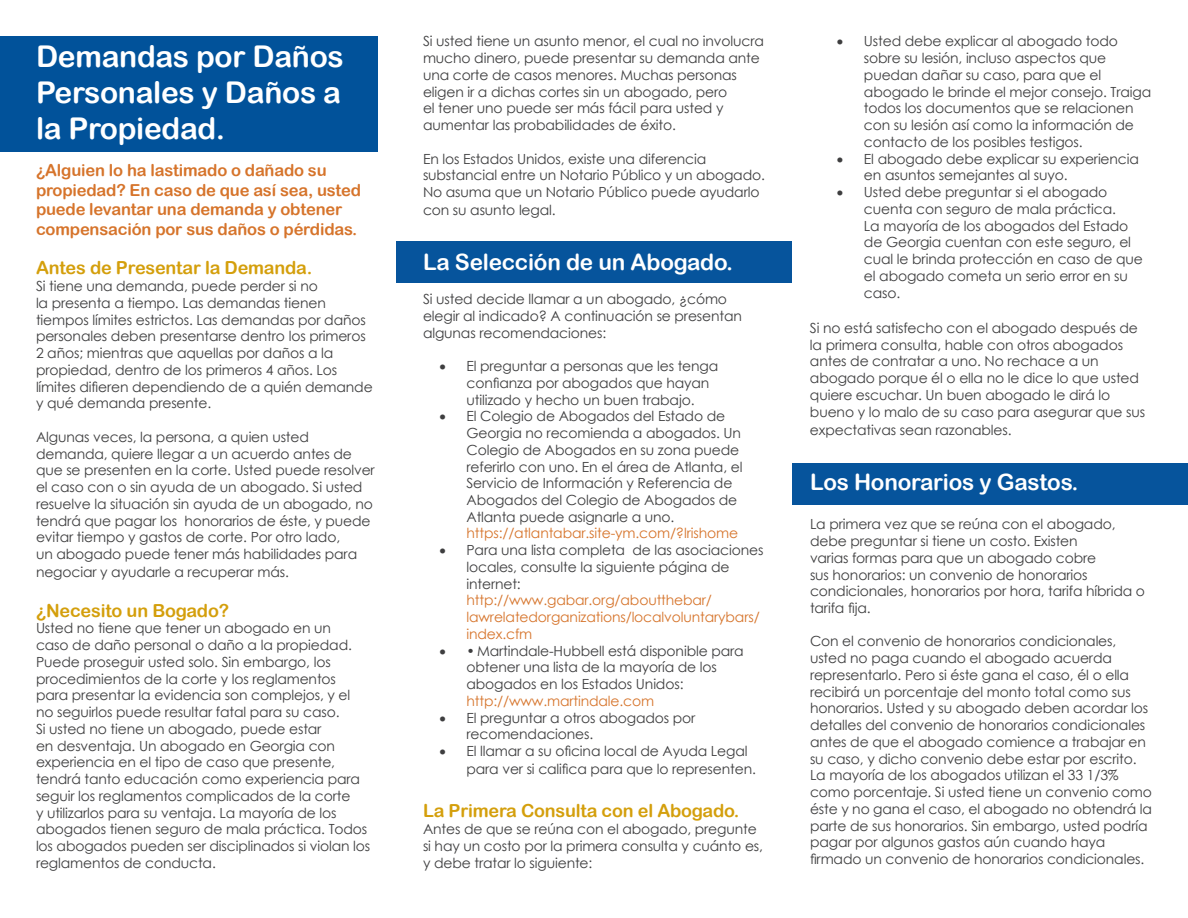
<style>
.page{position:relative;width:1188px;height:918px;background:#fff}
.page>*{position:absolute;margin:0;border:0;box-sizing:border-box;transform-origin:0 0}
.t1{font:30px/36px "Arial Rounded MT Bold";letter-spacing:-.01em;color:#fff;text-align:justify}
.t2{font:22.5px "Arial Rounded MT Bold";letter-spacing:-.01em;color:#fff}
.t3{font:18px "Arial Rounded MT Bold";letter-spacing:-.01em;color:#d49f0c}
.t4{font:16.5px/19.5px "Arial Rounded MT Bold";letter-spacing:-.01em;color:#d6742b}
.t5{font:13.95px/16.8px "Century Gothic";letter-spacing:-.01em;color:#3e3e3f}
.t6{font:13.95px/16.8px "Century Gothic";letter-spacing:-.01em;color:#d6742b}
</style>
<div class="page">
<div style="left:792px;top:464px;width:396px;height:42px;background:#06549c"></div>
<div style="left:396px;top:241px;width:396px;height:42px;background:#06549c"></div>
<div style="left:0;top:36px;width:378px;height:115px;background:#01529a"></div>
<h1 class="t1" style="left:36px;top:38px;width:309px">Demandas por Daños Personales y Daños a la Propiedad.</h1>
<p class="t4" style="left:36px;top:161px;width:327px">¿Alguien lo ha lastimado o dañado su propiedad? En caso de que así sea, usted puede levantar una demanda y obtener compensación por sus daños o pérdidas.</p>
<p class="t3" style="left:36px;top:257px;width:278px">Antes de Presentar la Demanda.</p>
<p class="t5" style="left:36px;top:278px;width:338px">Si tiene una demanda, puede perder si no<br>la presenta a tiempo. Las demandas tienen tiempos límites estrictos. Las demandas por daños personales deben presentarse dentro los primeros 2 años; mientras que aquellas por daños a la propiedad, dentro de los primeros 4 años. Los límites difieren dependiendo de a quién demande y qué demanda presente.</p>
<p class="t5" style="left:36px;top:428px;width:340px">Algunas veces, la persona, a quien usted demanda, quiere llegar a un acuerdo antes de que se presenten en la corte. Usted puede resolver el caso con o sin ayuda de un abogado. Si usted resuelve la situación sin ayuda de un abogado, no tendrá que pagar los honorarios de éste, y puede evitar tiempo y gastos de corte. Por otro lado,<br>un abogado puede tener más habilidades para negociar y ayudarle a recuperar más.</p>
<p class="t3" style="left:36px;top:600px;width:195px">¿N ecesito un Bogado?</p>
<p class="t5" style="left:36px;top:620px;width:336px">Usted no tiene que tener un abogado en un<br>caso de daño personal o daño a la propiedad.<br>Puede proseguir usted solo. Sin embargo, los procedimientos de la corte y los reglamentos para presentar la evidencia son complejos, y el no seguirlos puede resultar fatal para su caso.<br>Si usted no tiene un abogado, puede estar<br>en desventaja. Un abogado en Georgia con experiencia en el tipo de caso que presente, tendrá tanto educación como experiencia para seguir los reglamentos complicados de la corte<br>y utilizarlos para su ventaja. La mayoría de los abogados tienen seguro de mala práctica. Todos los abogados pueden ser disciplinados si violan los reglamentos de conducta.</p>
<p class="t5" style="left:423px;top:33px;width:342px">Si usted tiene un asunto menor, el cual no involucra mucho dinero, puede presentar su demanda ante una corte de casos menores. Muchas personas eligen ir a dichas cortes sin un abogado, pero<br>el tener uno puede ser más fácil para usted y aumentar las probabilidades de éxito.</p>
<p class="t5" style="left:423px;top:150px;width:343px">En los Estados Unidos, existe una diferencia substancial entre un Notario Público y un abogado.<br>No asuma que un Notario Público puede ayudarlo con su asunto legal.</p>
<h2 class="t2" style="left:423px;top:249px;width:312px">La Selección de un Abogado.</h2>
<p class="t5" style="left:423px;top:290px;width:321px">Si usted decide llamar a un abogado, ¿cómo elegir al indicado? A continuación se presentan algunas recomendaciones:</p>
<p class="t5" style="left:466px;top:357px;width:253px;text-indent:-27px">• El preguntar a personas que les tenga confianza por abogados que hayan utilizado y hecho un buen trabajo.</p>
<p class="t5" style="left:466px;top:408px;width:278px;text-indent:-27px">• El Colegio de Abogados del Estado de Georgia no recomienda a abogados. Un Colegio de Abogados en su zona puede referirlo con uno. En el área de Atlanta, el Servicio de Información y Referencia de Abogados del Colegio de Abogados de Atlanta puede asignarle a uno.</p>
<p class="t6" style="left:466px;top:525px;width:273px">https://atlantabar.site-ym.com/?lrishome</p>
<p class="t5" style="left:466px;top:542px;width:298px;text-indent:-27px">• Para una lista completa de las asociaciones locales, consulte la siguiente página de internet:</p>
<p class="t6" style="left:466px;top:592px;width:295px">http://www.gabar.org/aboutthebar/ lawrelatedorganizations/localvoluntarybars/ index.cfm</p>
<p class="t5" style="left:466px;top:642px;width:279px;text-indent:-27px">• • Martindale-Hubbell está disponible para obtener una lista de la mayoría de los abogados en los Estados Unidos:</p>
<p class="t6" style="left:466px;top:692px;width:189px">http://www.martindale.com</p>
<p class="t5" style="left:466px;top:709px;width:230px;text-indent:-27px">• El preguntar a otros abogados por recomendaciones.</p>
<p class="t5" style="left:466px;top:742px;width:291px;line-height:18px;text-indent:-27px">• El llamar a su oficina local de Ayuda Legal para ver si califica para que lo representen.</p>
<p class="t3" style="left:423px;top:800px;width:318px">La Primera Consulta con el Abogado.</p>
<p class="t5" style="left:423px;top:820px;width:342px;line-height:17.2px">Antes de que se reúna con el abogado, pregunte si hay un costo por la primera consulta y cuánto es, y debe tratar lo siguiente:</p>
<p class="t5" style="left:864px;top:33px;width:289px;text-indent:-27px">• Usted debe explicar al abogado todo sobre su lesión, incluso aspectos que puedan dañar su caso, para que el abogado le brinde el mejor consejo. Traiga todos los documentos que se relacionen con su lesión así como la información de contacto de los posibles testigos.</p>
<p class="t5" style="left:864px;top:150px;width:277px;text-indent:-27px">• El abogado debe explicar su experiencia en asuntos semejantes al suyo.</p>
<p class="t5" style="left:864px;top:183px;width:280px;text-indent:-27px">• Usted debe preguntar si el abogado cuenta con seguro de mala práctica.<br>La mayoría de los abogados del Estado de Georgia cuentan con este seguro, el cual le brinda protección en caso de que el abogado cometa un serio error en su caso.</p>
<p class="t5" style="left:810px;top:319px;width:337px">Si no está satisfecho con el abogado después de la primera consulta, hable con otros abogados antes de contratar a uno. No rechace a un abogado porque él o ella no le dice lo que usted quiere escuchar. Un buen abogado le dirá lo bueno y lo malo de su caso para asegurar que sus expectativas sean razonables.</p>
<h2 class="t2" style="left:810px;top:469px;width:270px">Los Honorarios y Gastos.</h2>
<p class="t5" style="left:810px;top:516px;width:337px">La primera vez que se reúna con el abogado, debe preguntar si tiene un costo. Existen<br>varias formas para que un abogado cobre<br>sus honorarios: un convenio de honorarios condicionales, honorarios por hora, tarifa híbrida o tarifa fija.</p>
<p class="t5" style="left:810px;top:633px;width:343px">Con el convenio de honorarios condicionales, usted no paga cuando el abogado acuerda representarlo. Pero si éste gana el caso, él o ella recibirá un porcentaje del monto total como sus honorarios. Usted y su abogado deben acordar los detalles del convenio de honorarios condicionales antes de que el abogado comience a trabajar en su caso, y dicho convenio debe estar por escrito.<br>La mayoría de los abogados utilizan el 33 1/3% como porcentaje. Si usted tiene un convenio como éste y no gana el caso, el abogado no obtendrá la parte de sus honorarios. Sin embargo, usted podría pagar por algunos gastos aún cuando haya firmado un convenio de honorarios condicionales.</p>
</div>
